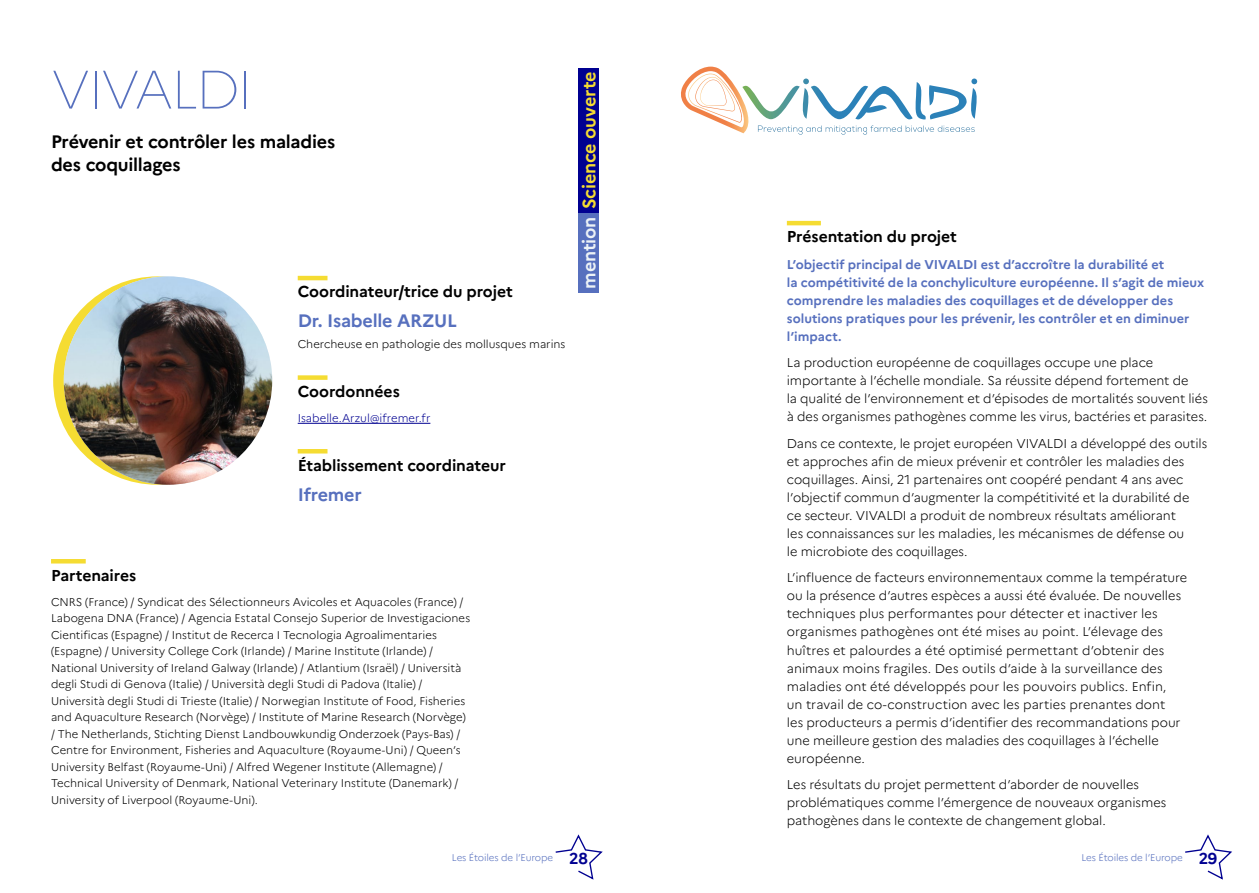
<style>
.page{position:relative;width:1259px;height:893px;background:#fff}
.page>*{position:absolute;margin:0;border:0;box-sizing:border-box;transform-origin:0 0}
.t1{font:100 54px "Marianne";letter-spacing:-.04em;color:#5770be}
.t2{font:700 18px/22.5px "Marianne";letter-spacing:-.015em;color:#000}
.t3{font:700 18px "Marianne";letter-spacing:-.015em;color:#5770be}
.t4{font:700 18px "Marianne";letter-spacing:-.01em;color:#f5dc32}
.t5{font:700 15.75px "Marianne";letter-spacing:-.01em;color:#000}
.t6{font:300 12.75px/18px "Marianne";letter-spacing:-.005em;color:#000}
.t7{font:700 12.75px/18px "Marianne";color:#5770be}
.t8{font:300 11.25px/16.5px "Marianne";color:#000}
.t9{font:300 11.25px "Marianne";color:#000091}
.t10{font:300 9.75px "Marianne";letter-spacing:-.01em;color:#5770be}
.s1{color:#ecf2f6}
.s2{font-weight:700;font-size:15.75px;color:#000091}
</style>
<div class="page">
<svg style="left:555px;top:834px;width:48px;height:46px"></svg>
<svg style="left:1185px;top:834px;width:47px;height:46px"></svg>
<hr style="left:787px;top:221px;width:34px;height:4px;background:#f5dc32">
<hr style="left:298px;top:276px;width:29px;height:4px;background:#f5dc32">
<div style="left:298px;top:375px;width:29px;height:5px;background:#f5dc32"></div>
<hr style="left:298px;top:423px;width:132px;height:1px;background:#000091">
<hr style="left:298px;top:449px;width:29px;height:4px;background:#f5dc32">
<hr style="left:51px;top:559px;width:35px;height:4px;background:#f5dc32">
<div style="left:53px;top:276px;width:208px;height:209px;background:#f5dc32;border-radius:50%"></div>
<img style="left:64px;top:276px;width:208px;height:209px;border-radius:104px">
<svg style="left:681px;top:67px;width:297px;height:68px"></svg>
<div style="left:578px;top:68px;width:21px;height:145px;background:#000091"></div>
<div style="left:578px;top:213px;width:21px;height:79px;background:#5770be"></div>
<h1 class="t1" style="left:51px;top:56px;width:203px">VIVALDI</h1>
<h2 class="t2" style="left:51px;top:130px;width:286px">Prévenir et contrôler les maladies des coquillages</h2>
<p class="t5" style="left:298px;top:282px;width:217px">Coordinateur/trice du projet</p>
<h2 class="t3" style="left:298px;top:310px;width:161px">Dr. Isabelle ARZUL</h2>
<p class="t8" style="left:298px;top:336px;width:269px">Chercheuse en pathologie des mollusques marins</p>
<p class="t5" style="left:298px;top:382px;width:104px">Coordonnées</p>
<p class="t9" style="left:298px;top:411px;width:134px">Isabelle.Arzul@ifremer.fr</p>
<p class="t5" style="left:298px;top:455px;width:209px">Établissement coordinateur</p>
<h2 class="t3" style="left:298px;top:483px;width:66px">Ifremer</h2>
<h2 class="t4" style="left:578px;top:289px;width:219px;rotate:-90deg"><span class="s1">mention</span> Science ouverte</h2>
<p class="t5" style="left:51px;top:565px;width:87px">Partenaires</p>
<p class="t8" style="left:51px;top:593px;width:421px">CNRS (France) / Syndicat des Sélectionneurs Avicoles et Aquacoles (France) / Labogena DNA (France) / Agencia Estatal Consejo Superior de Investigaciones Cientificas (Espagne) / Institut de Recerca I Tecnologia Agroalimentaries (Espagne) / University College Cork (Irlande) / Marine Institute (Irlande) / National University of Ireland Galway (Irlande) / Atlantium (Israël) / Università degli Studi di Genova (Italie) / Università degli Studi di Padova (Italie) / Università degli Studi di Trieste (Italie) / Norwegian Institute of Food, Fisheries and Aquaculture Research (Norvège) / Institute of Marine Research (Norvège) / The Netherlands, Stichting Dienst Landbouwkundig Onderzoek (Pays-Bas) / Centre for Environment, Fisheries and Aquaculture (Royaume-Uni) / Queen’s University Belfast (Royaume-Uni) / Alfred Wegener Institute (Allemagne) / Technical University of Denmark, National Veterinary Institute (Danemark) / University of Liverpool (Royaume-Uni).</p>
<p class="t5" style="left:787px;top:227px;width:171px">Présentation du projet</p>
<p class="t7" style="left:787px;top:255px;width:419px">L’objectif principal de VIVALDI est d’accroître la durabilité et<br>la compétitivité de la conchyliculture européenne. Il s’agit de mieux comprendre les maladies des coquillages et de développer des solutions pratiques pour les prévenir, les contrôler et en diminuer l’impact.</p>
<p class="t6" style="left:787px;top:354px;width:422px">La production européenne de coquillages occupe une place importante à l’échelle mondiale. Sa réussite dépend fortement de<br>la qualité de l’environnement et d’épisodes de mortalités souvent liés à des organismes pathogènes comme les virus, bactéries et parasites.</p>
<p class="t6" style="left:787px;top:434px;width:422px">Dans ce contexte, le projet européen VIVALDI a développé des outils et approches afin de mieux prévenir et contrôler les maladies des coquillages. Ainsi, 21 partenaires ont coopéré pendant 4 ans avec l’objectif commun d’augmenter la compétitivité et la durabilité de ce secteur. VIVALDI a produit de nombreux résultats améliorant<br>les connaissances sur les maladies, les mécanismes de défense ou<br>le microbiote des coquillages.</p>
<p class="t6" style="left:787px;top:569px;width:402px">L’influence de facteurs environnementaux comme la température ou la présence d’autres espèces a aussi été évaluée. De nouvelles techniques plus performantes pour détecter et inactiver les organismes pathogènes ont été mises au point. L’élevage des huîtres et palourdes a été optimisé permettant d’obtenir des animaux moins fragiles. Des outils d’aide à la surveillance des maladies ont été développés pour les pouvoirs publics. Enfin,<br>un travail de co-construction avec les parties prenantes dont<br>les producteurs a permis d’identifier des recommandations pour une meilleure gestion des maladies des coquillages à l’échelle européenne.</p>
<p class="t6" style="left:787px;top:775px;width:381px">Les résultats du projet permettent d’aborder de nouvelles problématiques comme l’émergence de nouveaux organismes pathogènes dans le contexte de changement global.</p>
<p class="t10" style="left:452px;top:852px;width:137px">Les Étoiles de l’Europe <span class="s2">28</span></p>
<p class="t10" style="left:1081px;top:852px;width:137px">Les Étoiles de l’Europe <span class="s2">29</span></p>
</div>
